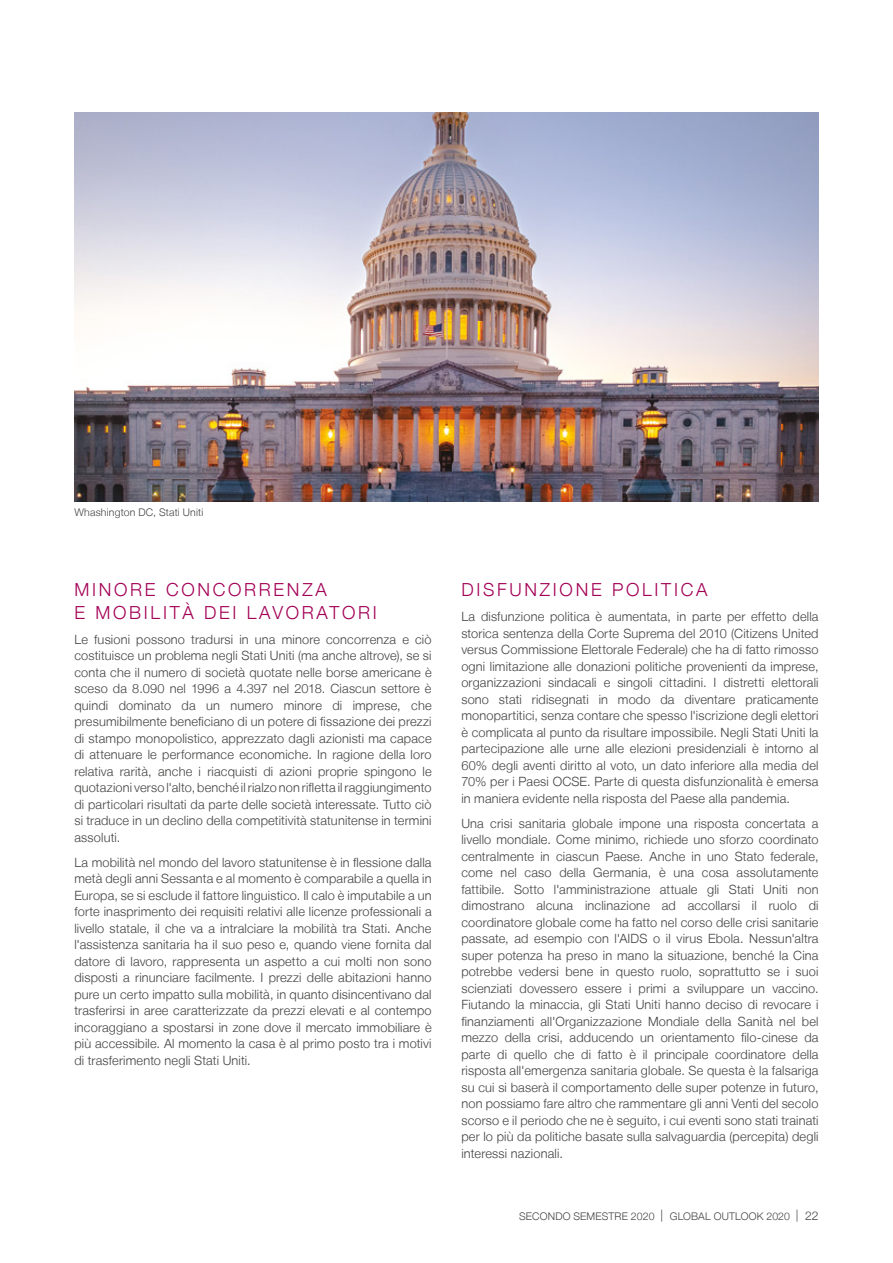
<style>
.page{position:relative;width:893px;height:1263px;background:#fff}
.page>*{position:absolute;margin:0;border:0;box-sizing:border-box;transform-origin:0 0}
.t1{font:300 18px/22.5px "Helvetica Neue LT";letter-spacing:.15em;color:#a30156}
.t2{font:300 12.75px/16.5px "Helvetica Neue LT";letter-spacing:.015em;color:#424241;text-align:justify}
.t3{font:300 10.5px "Helvetica Neue LT";letter-spacing:.02em;color:#424241}
.s1{font-size:12px}
</style>
<div class="page">
<img style="left:74px;top:113px;width:745px;height:389px">
<p class="t3" style="left:74px;top:505px;width:130px">Whashington DC, Stati Uniti</p>
<h1 class="t1" style="left:74px;top:578px;width:304px">MINORE CONCORRENZA<br>E MOBILITÀ DEI LAVORATORI</h1>
<p class="t2" style="left:74px;top:631px;width:359px">Le fusioni possono tradursi in una minore concorrenza e ciò costituisce un problema negli Stati Uniti (ma anche altrove), se si conta che il numero di società quotate nelle borse americane è sceso da 8.090 nel 1996 a 4.397 nel 2018. Ciascun settore è quindi dominato da un numero minore di imprese, che presumibilmente beneficiano di un potere di fissazione dei prezzi di stampo monopolistico, apprezzato dagli azionisti ma capace di attenuare le performance economiche. In ragione della loro relativa rarità, anche i riacquisti di azioni proprie spingono le quotazioni verso l'alto, benché il rialzo non rifletta il raggiungimento di particolari risultati da parte delle società interessate. Tutto ciò si traduce in un declino della competitività statunitense in termini assoluti.</p>
<p class="t2" style="left:74px;top:854px;width:359px">La mobilità nel mondo del lavoro statunitense è in flessione dalla metà degli anni Sessanta e al momento è comparabile a quella in Europa, se si esclude il fattore linguistico. Il calo è imputabile a un forte inasprimento dei requisiti relativi alle licenze professionali a livello statale, il che va a intralciare la mobilità tra Stati. Anche l'assistenza sanitaria ha il suo peso e, quando viene fornita dal datore di lavoro, rappresenta un aspetto a cui molti non sono disposti a rinunciare facilmente. I prezzi delle abitazioni hanno pure un certo impatto sulla mobilità, in quanto disincentivano dal trasferirsi in aree caratterizzate da prezzi elevati e al contempo incoraggiano a spostarsi in zone dove il mercato immobiliare è più accessibile. Al momento la casa è al primo posto tra i motivi di trasferimento negli Stati Uniti.</p>
<h1 class="t1" style="left:461px;top:578px;width:248px">DISFUNZIONE POLITICA</h1>
<p class="t2" style="left:461px;top:608px;width:359px">La disfunzione politica è aumentata, in parte per effetto della storica sentenza della Corte Suprema del 2010 (Citizens United versus Commissione Elettorale Federale) che ha di fatto rimosso ogni limitazione alle donazioni politiche provenienti da imprese, organizzazioni sindacali e singoli cittadini. I distretti elettorali sono stati ridisegnati in modo da diventare praticamente monopartitici, senza contare che spesso l'iscrizione degli elettori è complicata al punto da risultare impossibile. Negli Stati Uniti la partecipazione alle urne alle elezioni presidenziali è intorno al 60% degli aventi diritto al voto, un dato inferiore alla media del 70% per i Paesi OCSE. Parte di questa disfunzionalità è emersa in maniera evidente nella risposta del Paese alla pandemia.</p>
<p class="t2" style="left:461px;top:815px;width:359px">Una crisi sanitaria globale impone una risposta concertata a livello mondiale. Come minimo, richiede uno sforzo coordinato centralmente in ciascun Paese. Anche in uno Stato federale, come nel caso della Germania, è una cosa assolutamente fattibile. Sotto l'amministrazione attuale gli Stati Uniti non dimostrano alcuna inclinazione ad accollarsi il ruolo di coordinatore globale come ha fatto nel corso delle crisi sanitarie passate, ad esempio con l'AIDS o il virus Ebola. Nessun'altra super potenza ha preso in mano la situazione, benché la Cina potrebbe vedersi bene in questo ruolo, soprattutto se i suoi scienziati dovessero essere i primi a sviluppare un vaccino.<br>Fiutando la minaccia, gli Stati Uniti hanno deciso di revocare i finanziamenti all'Organizzazione Mondiale della Sanità nel bel mezzo della crisi, adducendo un orientamento filo-cinese da parte di quello che di fatto è il principale coordinatore della risposta all'emergenza sanitaria globale. Se questa è la falsariga su cui si baserà il comportamento delle super potenze in futuro, non possiamo fare altro che rammentare gli anni Venti del secolo scorso e il periodo che ne è seguito, i cui eventi sono stati trainati per lo più da politiche basate sulla salvaguardia (percepita) degli interessi nazionali.</p>
<p class="t3" style="left:519px;top:1210px;width:301px">SECONDO SEMESTRE 2020 <span class="s1">|</span> GLOBAL OUTLOOK 2020 <span class="s1">| 22</span></p>
</div>
